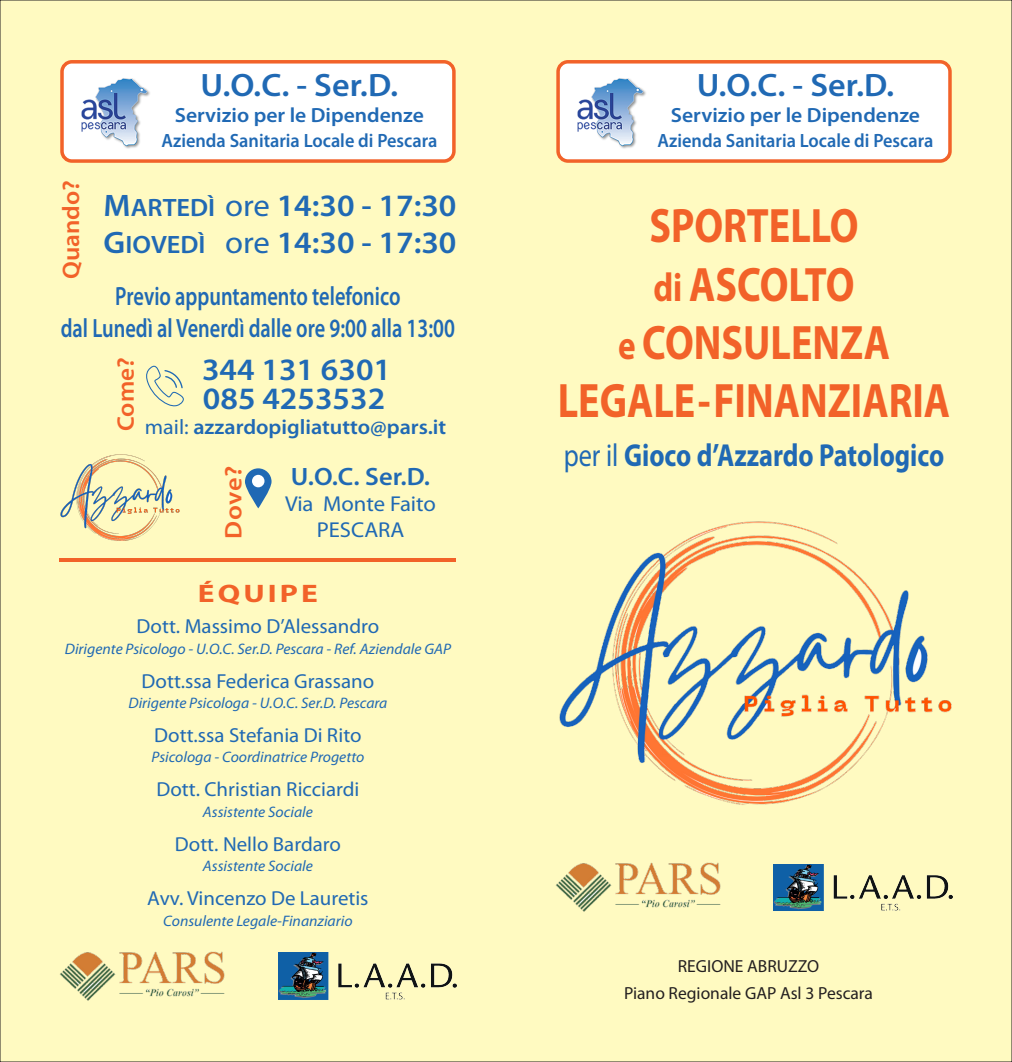
<style>
.page{position:relative;width:1012px;height:1062px;background:#fffac1}
.page>*{position:absolute;margin:0;border:0;box-sizing:border-box;transform-origin:0 0}
.t1{font:700 48.65px/58.3px "Myriad Pro";color:#f26229;text-align:center;scale:.83 1}
.t2{font:600 32.55px "Myriad Pro";letter-spacing:.005em;color:#2069b4;scale:1.05 1}
.t3{font:700 31.85px "Myriad Pro";color:#2069b4;scale:.83 1}
.t4{font:600 31.15px/37.4px "Myriad Pro";color:#2069b4;scale:1.05 1}
.t5{font:600 26.43px/31.7px "Myriad Pro";color:#2069b4;text-align:center;scale:.77 1}
.t6{font:700 25.38px "Myriad Pro";letter-spacing:.1em;color:#f26229;scale:1.23 1}
.t7{font:600 25.2px "Myriad Pro";color:#2069b4;scale:1.05 1}
.t8{font:600 23.97px "Myriad Pro";color:#f26229;scale:1.05 1}
.t9{font:600 23.97px "Myriad Pro";color:#f26229;scale:1.1 1}
.t10{font:21.53px/25.9px "Myriad Pro";color:#2069b4;text-align:center;scale:1.05 1}
.t11{font:600 21px "Myriad Pro";color:#2069b4;scale:1.05 1}
.t12{font:600 20.65px "Myriad Pro";color:#2069b4;scale:1.05 1}
.t13{font:20.3px "Myriad Pro";color:#2069b4}
.t14{font:600 19.25px "Myriad Pro";color:#2069b4;scale:.95 1}
.t15{font:17.5px/26.2px "Myriad Pro";color:#231f20;text-align:center}
.t16{font:italic 15.22px "Myriad Pro";color:#2069b4}
.s1{font-size:25.2px}
.s2{font-weight:400}
.s3{font-size:40.25px}
</style>
<div class="page">
<img style="left:559px;top:521px;width:393px;height:284px">
<img style="left:556px;top:862px;width:165px;height:50px">
<img style="left:774px;top:864px;width:178px;height:47px">
<hr style="left:60px;top:558px;width:396px;height:4px;background:#f26229">
<svg style="left:146px;top:366px;width:38px;height:41px"></svg>
<img style="left:60px;top:454px;width:120px;height:87px">
<svg style="left:245px;top:468px;width:27px;height:40px"></svg>
<div style="left:252px;top:475px;width:12px;height:12px;background:#fff;border-radius:50%"></div>
<div style="left:558px;top:62px;width:392px;height:99px;background:#fff;border-radius:10px"></div>
<div style="left:556px;top:60px;width:396px;height:103px;border:4px solid #f26229;border-radius:10px"></div>
<img style="left:577px;top:78px;width:69px;height:71px">
<div style="left:62px;top:62px;width:392px;height:99px;background:#fff;border-radius:10px"></div>
<div style="left:60px;top:60px;width:396px;height:103px;border:4px solid #f26229;border-radius:10px"></div>
<img style="left:81px;top:78px;width:69px;height:71px">
<img style="left:60px;top:951px;width:165px;height:50px">
<img style="left:278px;top:952px;width:179px;height:48px">
<h3 class="t8" style="left:58px;top:279px;width:96px;rotate:-90deg">Quando?</h3>
<h2 class="t2" style="left:201px;top:67px;width:190px">U.O.C. - Ser.D.</h2>
<h3 class="t12" style="left:175px;top:104px;width:239px">Servizio per le Dipendenze</h3>
<p class="t14" style="left:161px;top:130px;width:292px">Azienda Sanitaria Locale di Pescara</p>
<h3 class="t4" style="left:104px;top:187px;width:338px">M<span class="s1">ARTEDÌ</span> <span class="s2">ore</span> 14:30 - 17:30<br>G<span class="s1">IOVEDÌ</span> <span class="s2">ore</span> 14:30 - 17:30</h3>
<h3 class="t5" style="left:61px;top:281px;width:514px">Previo appuntamento telefonico<br>dal Lunedì al Venerdì dalle ore 9:00 alla 13:00</h3>
<h3 class="t8" style="left:112px;top:431px;width:72px;rotate:-90deg">Come?</h3>
<h3 class="t4" style="left:202px;top:354px;width:182px;line-height:29.9px">344 131 6301<br>085 4253532</h3>
<h3 class="t11" style="left:145px;top:416px;width:289px"><span class="s2">mail:</span> azzardopigliatutto@pars.it</h3>
<h3 class="t9" style="left:220px;top:539px;width:68px;rotate:-90deg">Dove?</h3>
<h3 class="t7" style="left:291px;top:462px;width:134px">U.O.C. Ser.D.</h3>
<h3 class="t10" style="left:285px;top:491px;width:145px">Via Monte Faito<br>PESCARA</h3>
<h3 class="t6" style="left:198px;top:579px;width:99px">ÉQUIPE</h3>
<h3 class="t13" style="left:137px;top:615px;width:244px">Dott. Massimo D’Alessandro</h3>
<p class="t16" style="left:65px;top:640px;width:388px">Dirigente Psicologo - U.O.C. Ser.D. Pescara - Ref. Aziendale GAP</p>
<h3 class="t13" style="left:142px;top:669px;width:234px">Dott.ssa Federica Grassano</h3>
<p class="t16" style="left:128px;top:694px;width:261px">Dirigente Psicologa - U.O.C. Ser.D. Pescara</p>
<h3 class="t13" style="left:154px;top:724px;width:209px">Dott.ssa Stefania Di Rito</h3>
<p class="t16" style="left:152px;top:749px;width:214px">Psicologa - Coordinatrice Progetto</p>
<h3 class="t13" style="left:156px;top:778px;width:204px">Dott. Christian Ricciardi</h3>
<p class="t16" style="left:203px;top:803px;width:111px">Assistente Sociale</p>
<h3 class="t13" style="left:175px;top:833px;width:168px">Dott. Nello Bardaro</h3>
<p class="t16" style="left:203px;top:858px;width:111px">Assistente Sociale</p>
<h3 class="t13" style="left:147px;top:887px;width:223px">Avv. Vincenzo De Lauretis</h3>
<p class="t16" style="left:163px;top:912px;width:191px">Consulente Legale-Finanziario</p>
<h2 class="t2" style="left:697px;top:67px;width:190px">U.O.C. - Ser.D.</h2>
<h3 class="t12" style="left:671px;top:104px;width:239px">Servizio per le Dipendenze</h3>
<p class="t14" style="left:657px;top:130px;width:292px">Azienda Sanitaria Locale di Pescara</p>
<h1 class="t1" style="left:558px;top:197px;width:474px">SPORTELLO<br><span class="s3">di</span> ASCOLTO<br><span class="s3">e</span> CONSULENZA<br>LEGALE-FINANZIARIA</h1>
<h3 class="t3" style="left:564px;top:437px;width:460px"><span class="s2">per il</span> Gioco d’Azzardo Patologico</h3>
<p class="t15" style="left:624px;top:953px;width:250px">REGIONE ABRUZZO<br>Piano Regionale GAP Asl 3 Pescara</p>
</div>
